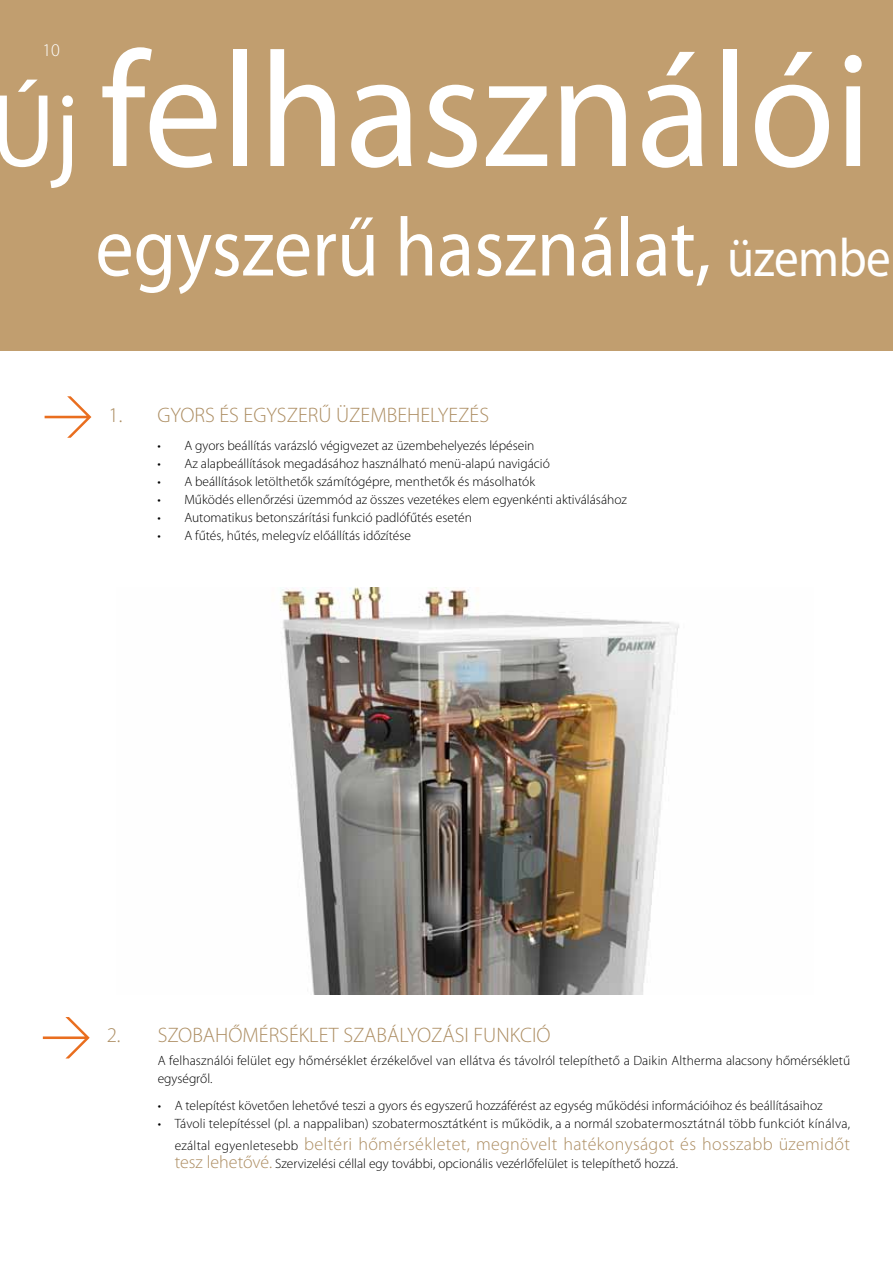
<style>
.page{position:relative;width:893px;height:1263px;background:#fff}
.page>*{position:absolute;margin:0;border:0;box-sizing:border-box;transform-origin:0 0}
.t1{font:164.55px "Myriad Pro";color:#fff;scale:.95 1}
.t2{font:83.7px "Myriad Pro";color:#fff;scale:.91 1}
.t3{font:300 21px "Myriad Pro";color:#ad8e63}
.t4{font:300 18px "Myriad Pro";letter-spacing:.02em;color:#ad8e63}
.t5{font:300 18px "Myriad Pro";color:#fff}
.t6{font:300 13.5px/18px "Myriad Pro";color:#000}
.s1{font-size:104.4px}
.s2{font-size:54px}
.s3{font-size:13.5px;color:#000}
.s4{font-size:18px;color:#ad8e63}
</style>
<div class="page">
<div style="left:0;top:0;width:893px;height:351px;background:#c19e6f"></div>
<img style="left:280px;top:587px;width:399px;height:408px">
<svg style="left:45px;top:396px;width:46px;height:42px"></svg>
<svg style="left:43px;top:1017px;width:47px;height:41px"></svg>
<h3 class="t5" style="left:43px;top:40px;width:19px">10</h3>
<h1 class="t1" style="left:-9px;top:9px;width:929px"><span class="s1">Új</span> felhasználói</h1>
<h2 class="t2" style="left:95px;top:196px;width:875px">egyszerű használat, <span class="s2">üzembe</span></h2>
<h3 class="t3" style="left:108px;top:403px;width:382px">1. GYORS ÉS EGYSZERŰ ÜZEMBEHELYEZÉS</h3>
<p class="t6" style="left:157px;top:437px;width:379px">• A gyors beállítás varázsló végigvezet az üzembehelyezés lépésein</p>
<p class="t6" style="left:157px;top:455px;width:394px">• Az alapbeállítások megadásához használható menü-alapú navigáció</p>
<p class="t6" style="left:157px;top:473px;width:379px">• A beállítások letölthetők számítógépre, menthetők és másolhatók</p>
<p class="t6" style="left:157px;top:491px;width:471px">• Működés ellenőrzési üzemmód az összes vezetékes elem egyenkénti aktiválásához</p>
<p class="t6" style="left:157px;top:509px;width:316px">• Automatikus betonszárítási funkció padlófűtés esetén</p>
<p class="t6" style="left:157px;top:527px;width:255px">• A fűtés, hűtés, melegvíz előállítás időzítése</p>
<h3 class="t3" style="left:107px;top:1024px;width:445px">2. SZOBAHŐMÉRSÉKLET SZABÁLYOZÁSI FUNKCIÓ</h3>
<p class="t6" style="left:158px;top:1052px;width:694px">A felhasználói felület egy hőmérséklet érzékelővel van ellátva és távolról telepíthető a Daikin Altherma alacsony hőmérsékletű egységről.</p>
<p class="t6" style="left:158px;top:1097px;width:666px">• A telepítést követően lehetővé teszi a gyors és egyszerű hozzáférést az egység működési információihoz és beállításaihoz</p>
<p class="t6" style="left:158px;top:1115px;width:694px">• Távoli telepítéssel (pl. a nappaliban) szobatermosztátként is működik, a a normál szobatermosztátnál több funkciót kínálva,</p>
<h3 class="t4" style="left:175px;top:1134px;width:677px"><span class="s3">ezáltal egyenletesebb</span> beltéri hőmérsékletet, megnövelt hatékonyságot és hosszabb üzemidőt</h3>
<p class="t6" style="left:175px;top:1154px;width:505px"><span class="s4">tesz lehetővé.</span> Szervizelési céllal egy további, opcionális vezérlőfelület is telepíthető hozzá.</p>
</div>
